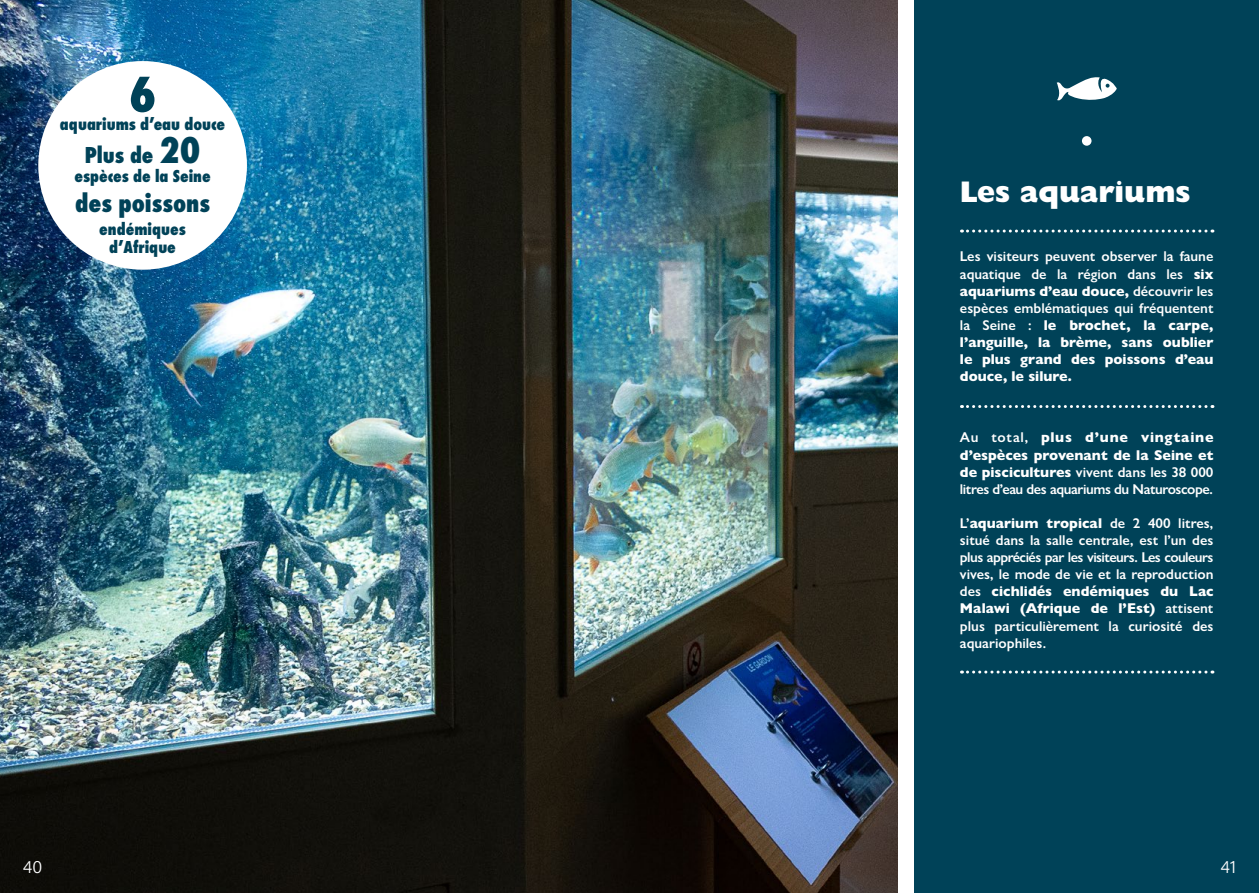
<style>
.page{position:relative;width:1259px;height:893px;background:#fff}
.page>*{position:absolute;margin:0;border:0;box-sizing:border-box;transform-origin:0 0}
.t1{font:800 52.5px "Futura PT Cond";color:#004258}
.t2{font:800 30px "Gill Sans Nova";color:#fff}
.t3{font:800 27px "Futura PT Cond";color:#004258}
.t4{font:800 24px "Futura PT Cond";color:#004258}
.t5{font:800 18px/18px "Futura PT Cond";color:#004258;text-align:center}
.t6{font:300 18px "Acumin Pro";color:#fff}
.t7{font:600 14.25px/17.1px "Gill Sans Nova";color:#fff;text-align:justify}
.s1{font-size:38.85px}
.s2{font-weight:800}
</style>
<div class="page">
<div style="left:914px;top:0;width:345px;height:893px;background:#004258"></div>
<svg style="left:961px;top:670px;width:252px;height:3px"></svg>
<svg style="left:961px;top:405px;width:252px;height:3px"></svg>
<div style="left:1082px;top:136px;width:9px;height:10px;background:#fff;border-radius:50%"></div>
<svg style="left:1056px;top:77px;width:60px;height:24px"></svg>
<svg style="left:961px;top:230px;width:252px;height:3px"></svg>
<img style="left:0;top:0;width:897px;height:893px">
<div style="left:38px;top:61px;width:209px;height:209px;background:#fff;border-radius:50%"></div>
<h1 class="t1" style="left:129px;top:63px;width:29px">6</h1>
<p class="t5" style="left:60px;top:115px;width:167px">aquariums d’eau douce</p>
<h3 class="t4" style="left:85px;top:141px;width:117px">Plus de <span class="s1">20</span></h3>
<p class="t5" style="left:74px;top:167px;width:138px">espèces de la Seine</p>
<h3 class="t3" style="left:75px;top:187px;width:137px">des poissons</h3>
<p class="t5" style="left:99px;top:220px;width:88px">endémiques d’Afrique</p>
<h2 class="t2" style="left:960px;top:172px;width:232px">Les aquariums</h2>
<p class="t7" style="left:960px;top:248px;width:255px">Les visiteurs peuvent observer la faune aquatique de la région dans les <span class="s2">six aquariums d’eau douce,</span> découvrir les espèces emblématiques qui fréquentent la Seine : <span class="s2">le brochet, la carpe, l’anguille, la brème, sans oublier le plus grand des poissons d’eau douce, le silure.</span></p>
<p class="t7" style="left:960px;top:429px;width:255px">Au total, <span class="s2">plus d’une vingtaine d’espèces provenant de la Seine et de piscicultures</span> vivent dans les 38 000 litres d’eau des aquariums du Naturoscope.</p>
<p class="t7" style="left:960px;top:514px;width:255px">L’<span class="s2">aquarium tropical</span> de 2 400 litres, situé dans la salle centrale, est l’un des plus appréciés par les visiteurs. Les couleurs vives, le mode de vie et la reproduction des <span class="s2">cichlidés endémiques du Lac Malawi (Afrique de l’Est)</span> attisent plus particulièrement la curiosité des aquariophiles.</p>
<p class="t6" style="left:23px;top:855px;width:21px">40</p>
<p class="t6" style="left:1220px;top:855px;width:17px">41</p>
</div>
